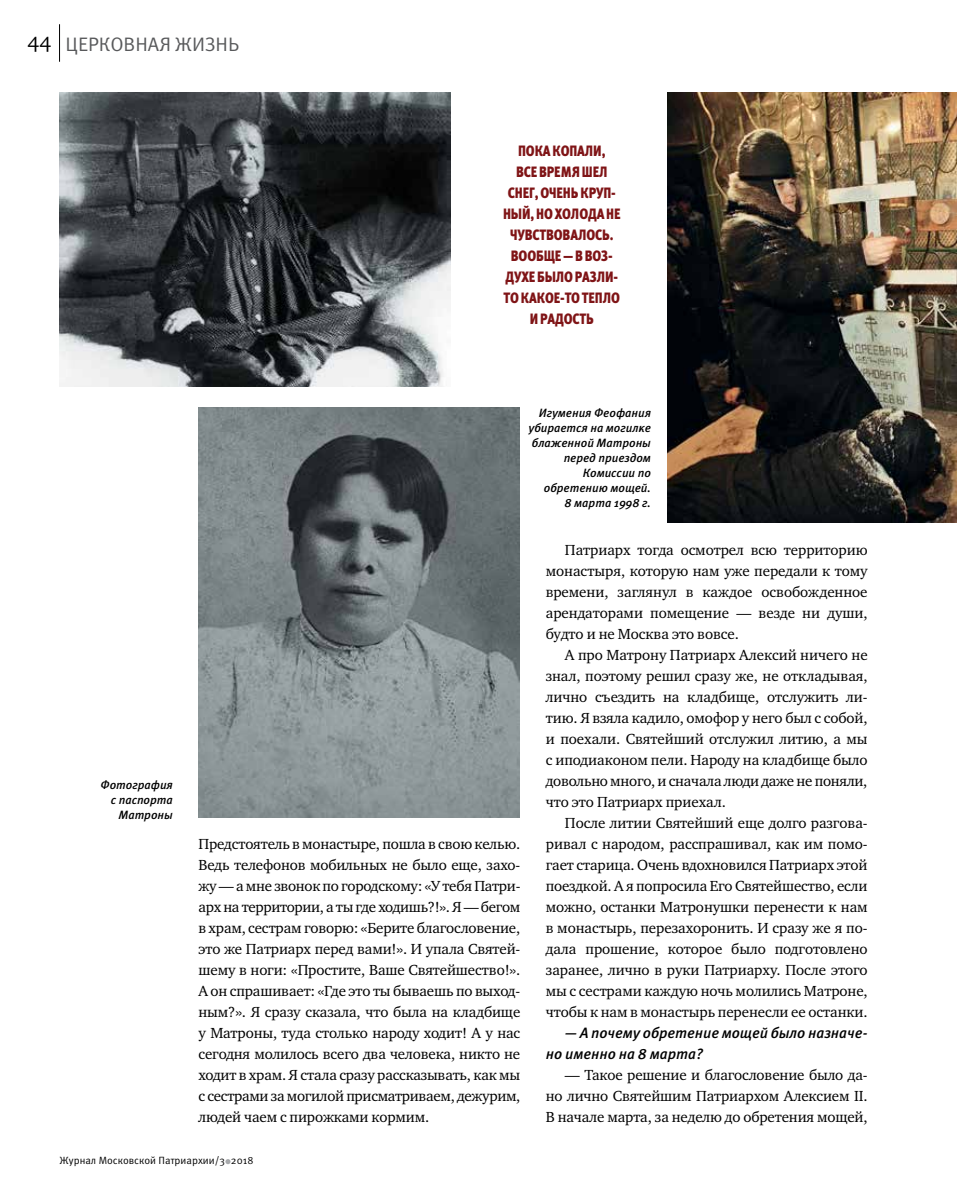
<style>
.page{position:relative;width:957px;height:1191px;background:#fff}
.page>*{position:absolute;margin:0;border:0;box-sizing:border-box;transform-origin:0 0}
.t1{font:21px "Charter ITC";color:#000}
.t2{font:19.5px "Meta Pro";letter-spacing:-.005em;color:#58595b}
.t3{font:15px/21px "Charter ITC";letter-spacing:-.005em;color:#000;text-align:justify}
.t4{font:900 15px/21px "Meta Pro";letter-spacing:-.01em;color:#7f1416;text-align:center;scale:.85 1}
.t5{font:italic 500 15px/21px "Meta Pro";letter-spacing:-.005em;color:#000}
.t6{font:italic 500 12px/15px "Meta Pro";letter-spacing:-.005em;color:#000;text-align:right}
.t7{font:10.5px "Meta Pro";color:#000}
</style>
<div class="page">
<hr style="left:59px;top:24px;width:1px;height:38px;background:#000">
<svg style="left:225px;top:1159px;width:5px;height:5px"></svg>
<img style="left:198px;top:408px;width:321px;height:409px">
<img style="left:60px;top:93px;width:390px;height:294px">
<img style="left:668px;top:93px;width:289px;height:429px">
<h1 class="t1" style="left:27px;top:30px;width:25px">44</h1>
<h2 class="t2" style="left:65px;top:32px;width:175px">ЦЕРКОВНАЯ ЖИЗНЬ</h2>
<p class="t4" style="left:503px;top:141px;width:140px">ПОКА КОПАЛИ,<br>ВСЕ ВРЕМЯ ШЕЛ<br>СНЕГ, ОЧЕНЬ КРУП-<br>НЫЙ, НО ХОЛОДА НЕ<br>ЧУВСТВОВАЛОСЬ.<br>ВООБЩЕ — В ВОЗ-<br>ДУХЕ БЫЛО РАЗЛИ-<br>ТО КАКОЕ-ТО ТЕПЛО<br>И РАДОСТЬ</p>
<p class="t6" style="left:528px;top:406px;width:124px">Игумения Феофания убирается на могилке блаженной Матроны перед приездом<br>Комиссии по обретению мощей.<br>8 марта 1998 г.</p>
<p class="t6" style="left:101px;top:777px;width:74px">Фотография с паспорта<br>Матроны</p>
<p class="t3" style="left:198px;top:833px;width:323px">Предстоятель в монастыре, пошла в свою келью.<br>Ведь телефонов мобильных не было еще, захо&shy;жу — а мне звонок по городскому: «У тебя Патри&shy;арх на территории, а ты где ходишь?!». Я — бегом в храм, сестрам говорю: «Берите благословение, это же Патриарх перед вами!». И упала Святей&shy;шему в ноги: «Простите, Ваше Святейшество!».<br>А он спрашивает: «Где это ты бываешь по выход&shy;ным?». Я сразу сказала, что была на кладбище у Матроны, туда столько народу ходит! А у нас сегодня молилось всего два человека, никто не ходит в храм. Я стала сразу рассказывать, как мы с сестрами за могилой присматриваем, дежурим, людей чаем с пирожками кормим.</p>
<p class="t7" style="left:60px;top:1153px;width:195px">Журнал Московской Патриархии/3 2018</p>
<p class="t3" style="left:546px;top:539px;width:323px;text-indent:19px">Патриарх тогда осмотрел всю территорию монастыря, которую нам уже передали к тому времени, заглянул в каждое освобожденное арендаторами помещение — везде ни души, будто и не Москва это вовсе.</p>
<p class="t3" style="left:546px;top:644px;width:323px;text-indent:19px">А про Матрону Патриарх Алексий ничего не знал, поэтому решил сразу же, не откладывая, лично съездить на кладбище, отслужить ли&shy;тию. Я взяла кадило, омофор у него был с собой, и поехали. Святейший отслужил литию, а мы с иподиаконом пели. Народу на кладбище было довольно много, и сначала люди даже не поняли, что это Патриарх приехал.</p>
<p class="t3" style="left:546px;top:812px;width:323px;text-indent:19px">После литии Святейший еще долго разгова&shy;ривал с народом, расспрашивал, как им помо&shy;гает старица. Очень вдохновился Патриарх этой поездкой. А я попросила Его Святейшество, если можно, останки Матронушки перенести к нам в монастырь, перезахоронить. И сразу же я по&shy;дала прошение, которое было подготовлено заранее, лично в руки Патриарху. После этого мы с сестрами каждую ночь молились Матроне, чтобы к нам в монастырь перенесли ее останки.</p>
<p class="t5" style="left:546px;top:1023px;width:323px;text-indent:19px">— А почему обретение мощей было назначе&shy;но именно на 8 марта?</p>
<p class="t3" style="left:546px;top:1064px;width:323px;text-indent:19px">— Такое решение и благословение было да&shy;но лично Святейшим Патриархом Алексием II.<br>В начале марта, за неделю до обретения мощей,</p>
</div>
